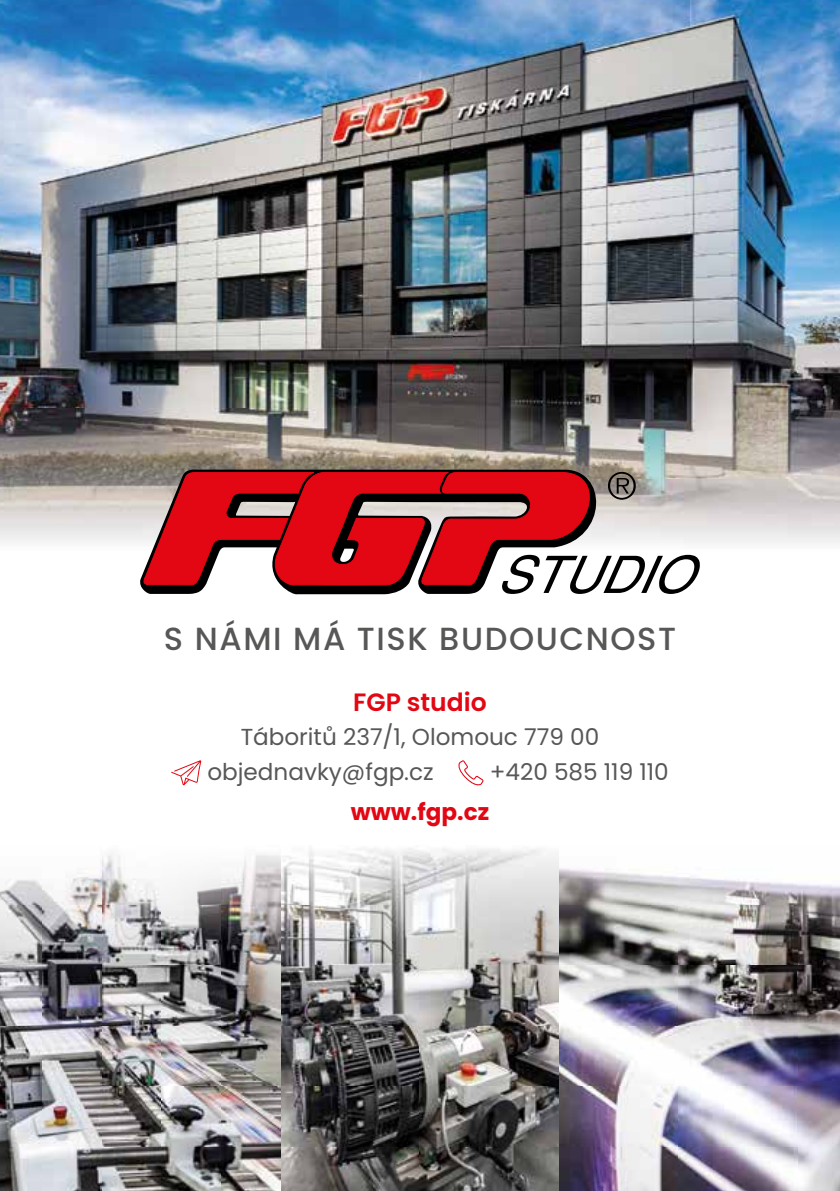
<style>
.page{position:relative;width:840px;height:1191px;background:#fff}
.page>*{position:absolute;margin:0;border:0;box-sizing:border-box;transform-origin:0 0}
.t1{font:500 32px "Poppins";letter-spacing:.05em;color:#575756}
.t2{font:600 25px "Poppins";color:#e30613}
.t3{font:23.2px/34.4px "Poppins";color:#575756}
.t4{font:700 23.2px "Poppins";color:#e30613}
</style>
<div class="page">
<img style="left:0;top:848px;width:839px;height:343px">
<img style="left:0;top:0;width:839px;height:543px">
<svg style="left:171px;top:760px;width:30px;height:25px"></svg>
<svg style="left:458px;top:760px;width:25px;height:25px"></svg>
<svg style="left:608px;top:555px;width:91px;height:39px"></svg>
<svg style="left:138px;top:468px;width:470px;height:127px"></svg>
<svg style="left:141px;top:467px;width:469px;height:119px;background:#bd4046"></svg>
<svg style="left:607px;top:472px;width:28px;height:28px"></svg>
<h1 class="t1" style="left:164px;top:620px;width:513px">S NÁMI MÁ TISK BUDOUCNOST</h1>
<p class="t2" style="left:353px;top:687px;width:135px">FGP studio</p>
<p class="t3" style="left:207px;top:720px;width:393px;text-indent:33px">Táboritů 237/1, Olomouc 779 00 objednavky@fgp.cz</p>
<p class="t3" style="left:489px;top:754px;width:180px">+420 585 119 110</p>
<p class="t4" style="left:350px;top:798px;width:140px">www.fgp.cz</p>
</div>
